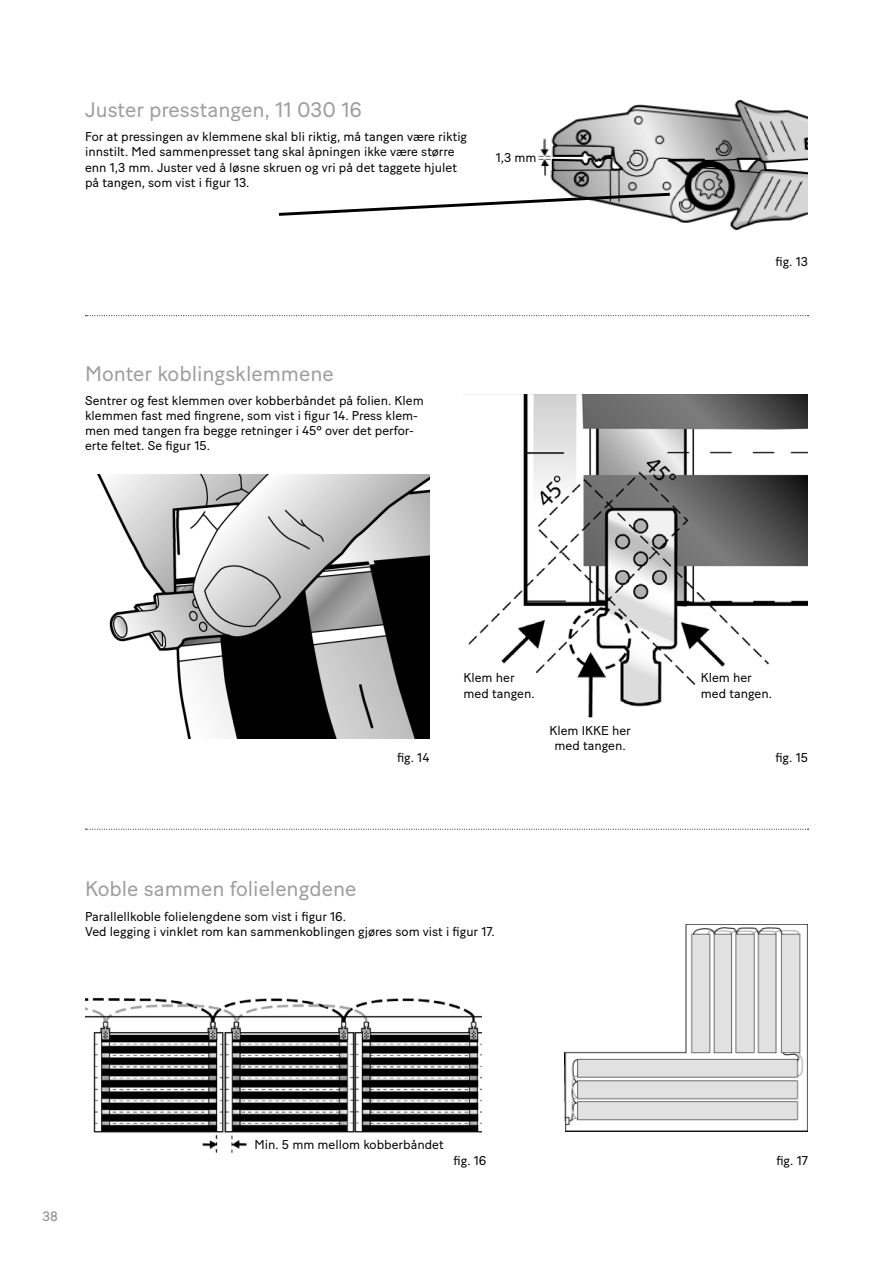
<style>
.page{position:relative;width:893px;height:1263px;background:#fff}
.page>*{position:absolute;margin:0;border:0;box-sizing:border-box;transform-origin:0 0}
.t1{font:21px "Baton Turbo";color:#9d9d9c}
.t2{font:13.5px "Baton Turbo";color:#878787}
.t3{font:12.75px/15.3px "Baton Turbo";color:#000}
</style>
<div class="page">
<img style="left:565px;top:924px;width:243px;height:207px">
<img style="left:96px;top:474px;width:333px;height:264px">
<svg style="left:85px;top:829px;width:723px;height:1px"></svg>
<svg style="left:85px;top:315px;width:723px;height:1px"></svg>
<img style="left:468px;top:395px;width:340px;height:323px">
<div style="left:463px;top:671px;width:73px;height:40px;background:#fff"></div>
<div style="left:527px;top:684px;width:43px;height:28px;background:#fff"></div>
<div style="left:698px;top:671px;width:106px;height:40px;background:#fff"></div>
<img style="left:85px;top:997px;width:396px;height:156px">
<div style="left:252px;top:1134px;width:185px;height:20px;background:#fff"></div>
<img style="left:538px;top:99px;width:270px;height:132px">
<svg style="left:278px;top:191px;width:395px;height:26px"></svg>
<h1 class="t1" style="left:85px;top:94px;width:279px">Juster presstangen, 11 030 16</h1>
<p class="t3" style="left:85px;top:128px;width:384px">For at pressingen av klemmene skal bli riktig, må tangen være riktig innstilt. Med sammenpresset tang skal åpningen ikke være større enn 1,3 mm. Juster ved å løsne skruen og vri på det taggete hjulet på tangen, som vist i figur 13.</p>
<p class="t3" style="left:496px;top:149px;width:42px">1,3 mm</p>
<h1 class="t1" style="left:85px;top:357px;width:250px">Monter koblingsklemmene</h1>
<p class="t3" style="left:85px;top:391px;width:340px">Sentrer og fest klemmen over kobberbåndet på folien. Klem klemmen fast med fingrene, som vist i figur 14. Press klem&shy;men med tangen fra begge retninger i 45º over det perfor&shy;erte feltet. Se figur 15.</p>
<p class="t3" style="left:775px;top:253px;width:34px">fig. 13</p>
<p class="t3" style="left:463px;top:669px;width:73px">Klem her med tangen.</p>
<p class="t3" style="left:701px;top:669px;width:73px">Klem her med tangen.</p>
<p class="t3" style="left:549px;top:721px;width:83px;text-align:center">Klem IKKE her med tangen.</p>
<p class="t3" style="left:397px;top:748px;width:34px">fig. 14</p>
<p class="t3" style="left:775px;top:748px;width:34px">fig. 15</p>
<h1 class="t1" style="left:85px;top:872px;width:273px">Koble sammen folielengdene</h1>
<p class="t3" style="left:85px;top:908px;width:411px">Parallellkoble folielengdene som vist i figur 16.<br>Ved legging i vinklet rom kan sammenkoblingen gjøres som vist i figur 17.</p>
<p class="t2" style="left:43px;top:1206px;width:17px">38</p>
<p class="t3" style="left:254px;top:1135px;width:191px">Min. 5 mm mellom kobberbåndet</p>
<p class="t3" style="left:454px;top:1152px;width:34px">fig. 16</p>
<p class="t3" style="left:776px;top:1152px;width:33px">fig. 17</p>
</div>
